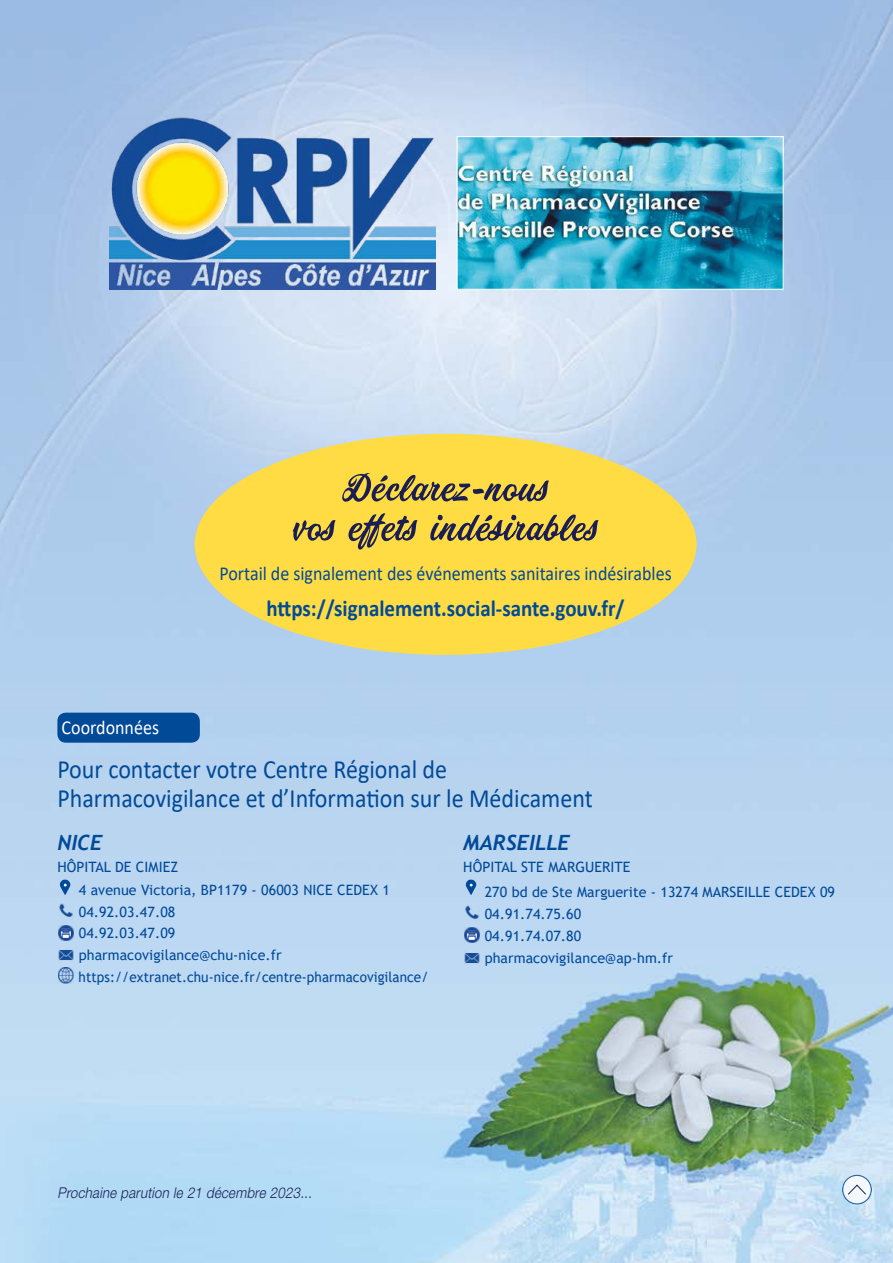
<style>
.page{position:relative;width:893px;height:1263px;background:#fff}
.page>*{position:absolute;margin:0;border:0;box-sizing:border-box;transform-origin:0 0}
.t1{font:26.4px/28.8px "Calibri";color:#004a98;scale:.91 1}
.t2{font:700 23.1px "Calibri";color:#004a98;scale:.91 1}
.t3{font:italic 700 21px "Trebuchet";letter-spacing:.005em;color:#004a98}
.t4{font:19.8px "Calibri";color:#004a98;scale:.91 1}
.t5{font:19.8px "Calibri";color:#fff;scale:.91 1}
.t6{font:italic 300 14.85px "Helvetica Neue LT Std";color:#1a1e52;scale:.89 1}
.t7{font:14.25px/21.6px "Trebuchet MS";letter-spacing:.005em;color:#004a98}
</style>
<div class="page">
<img style="left:0;top:0;width:893px;height:1263px">
<div style="left:195px;top:434px;width:501px;height:221px;background:#ffdb44;border-radius:50%"></div>
<img style="left:110px;top:115px;width:326px;height:174px">
<img style="left:459px;top:138px;width:323px;height:150px">
<div style="left:457px;top:136px;width:327px;height:154px;border:1px solid #fff"></div>
<svg style="left:59px;top:879px;width:11px;height:16px"></svg>
<img style="left:58px;top:903px;width:15px;height:15px">
<img style="left:58px;top:925px;width:15px;height:15px">
<img style="left:58px;top:948px;width:15px;height:15px">
<img style="left:58px;top:968px;width:15px;height:15px">
<svg style="left:465px;top:879px;width:11px;height:16px"></svg>
<img style="left:464px;top:905px;width:15px;height:15px">
<img style="left:464px;top:927px;width:15px;height:16px">
<img style="left:464px;top:950px;width:15px;height:15px">
<svg style="left:342px;top:473px;width:207px;height:29px"></svg>
<svg style="left:293px;top:513px;width:306px;height:37px"></svg>
<div style="left:828px;top:1164px;width:56px;height:41px;background:#0092d4;opacity:.4"></div>
<svg style="left:847px;top:1184px;width:20px;height:11px"></svg>
<div style="left:57px;top:713px;width:143px;height:30px;background:#004a98;border-radius:9px"></div>
<h3 class="t5" style="left:62px;top:714px;width:109px">Coordonnées</h3>
<h3 class="t4" style="left:220px;top:560px;width:498px">Portail de signalement des événements sanitaires indésirables</h3>
<h2 class="t2" style="left:267px;top:592px;width:395px">https://signalement.social-sante.gouv.fr/</h2>
<h1 class="t1" style="left:57px;top:754px;width:590px">Pour contacter votre Centre Régional de<br>Pharmacovigilance et d’Information sur le Médicament</h1>
<h3 class="t3" style="left:57px;top:829px;width:47px">NICE</h3>
<p class="t7" style="left:79px;top:855px;width:312px;line-height:23.4px;text-indent:-21px">HÔPITAL DE CIMIEZ<br>4 avenue Victoria, BP1179 - 06003 NICE CEDEX 1</p>
<p class="t7" style="left:79px;top:901px;width:351px">04.92.03.47.08<br>04.92.03.47.09<br>pharmacovigilance@chu-nice.fr https://extranet.chu-nice.fr/centre-pharmacovigilance/</p>
<h3 class="t3" style="left:463px;top:829px;width:108px">MARSEILLE</h3>
<p class="t7" style="left:485px;top:854px;width:352px;line-height:25.3px;text-indent:-21px">HÔPITAL STE MARGUERITE<br>270 bd de Ste Marguerite - 13274 MARSEILLE CEDEX 09</p>
<p class="t7" style="left:485px;top:903px;width:190px">04.91.74.75.60<br>04.91.74.07.80 pharmacovigilance@ap-hm.fr</p>
<p class="t6" style="left:57px;top:1183px;width:291px">Prochaine parution le 21 décembre 2023...</p>
</div>
